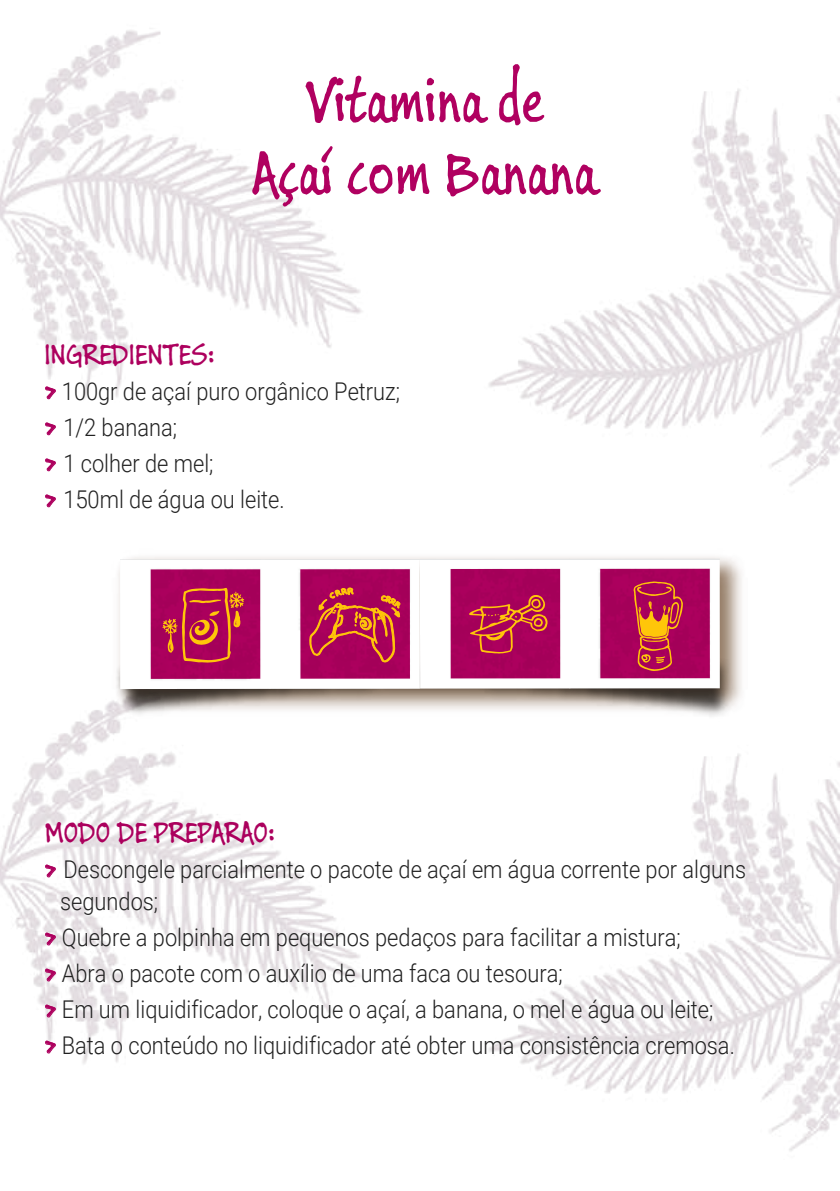
<style>
.page{position:relative;width:840px;height:1191px;background:#fff}
.page>*{position:absolute;margin:0;border:0;box-sizing:border-box;transform-origin:0 0}
.t1{font:66.6px/72px "Buxton Sketch";color:#b00060;text-align:center;scale:.89 1}
.t2{font:33.4px "Buxton Sketch";color:#ab005d;scale:.89 1}
.t3{font:33.4px "Buxton Sketch";color:#ad005e;scale:.89 1}
.t4{font:300 24.4px/36px "Roboto";color:#212121;scale:.89 1}
.s1{font-family:"Buxton Sketch";font-weight:400;font-size:33.4px;color:#ad005e}
</style>
<div class="page">
<img style="left:0;top:30px;width:839px;height:456px">
<img style="left:0;top:743px;width:839px;height:408px">
<svg style="left:45px;top:386px;width:11px;height:14px"></svg>
<svg style="left:45px;top:422px;width:11px;height:14px"></svg>
<svg style="left:45px;top:458px;width:11px;height:14px"></svg>
<svg style="left:45px;top:494px;width:11px;height:14px"></svg>
<svg style="left:45px;top:864px;width:11px;height:14px"></svg>
<svg style="left:45px;top:932px;width:11px;height:14px"></svg>
<svg style="left:45px;top:968px;width:11px;height:14px"></svg>
<svg style="left:45px;top:1004px;width:11px;height:14px"></svg>
<svg style="left:45px;top:1040px;width:11px;height:14px"></svg>
<img style="left:52px;top:721px;width:740px;height:60px">
<img style="left:632px;top:557px;width:150px;height:194px">
<img style="left:332px;top:557px;width:46px;height:194px">
<img style="left:78px;top:557px;width:254px;height:196px">
<img style="left:378px;top:557px;width:254px;height:194px">
<svg style="left:633px;top:581px;width:49px;height:90px;background:#c03843"></svg>
<svg style="left:469px;top:594px;width:78px;height:59px;background:#b8264a"></svg>
<svg style="left:162px;top:588px;width:82px;height:74px;background:#ba2a49"></svg>
<svg style="left:309px;top:582px;width:91px;height:80px;background:#b8264a"></svg>
<h1 class="t1" style="left:252px;top:64px;width:387px">Vitamina de<br>Açaí com Banana</h1>
<h2 class="t3" style="left:44px;top:331px;width:193px">INGREDIENTES:</h2>
<p class="t4" style="left:44px;top:372px;width:401px"><span class="s1">&gt;</span> 100gr de açaí puro orgânico Petruz; <span class="s1">&gt;</span> 1/2 banana;<br><span class="s1">&gt;</span> 1 colher de mel;<br><span class="s1">&gt;</span> 150ml de água ou leite.</p>
<h2 class="t2" style="left:44px;top:809px;width:261px">MODO DE PREPARAO:</h2>
<p class="t4" style="left:60px;top:852px;width:771px;line-height:32px;text-indent:-16px"><span class="s1">&gt;</span> Descongele parcialmente o pacote de açaí em água corrente por alguns segundos;</p>
<p class="t4" style="left:44px;top:918px;width:777px"><span class="s1">&gt;</span> Quebre a polpinha em pequenos pedaços para facilitar a mistura;<br><span class="s1">&gt;</span> Abra o pacote com o auxílio de uma faca ou tesoura;<br><span class="s1">&gt;</span> Em um liquidificador, coloque o açaí, a banana, o mel e água ou leite;<br><span class="s1">&gt;</span> Bata o conteúdo no liquidificador até obter uma consistência cremosa.</p>
</div>
